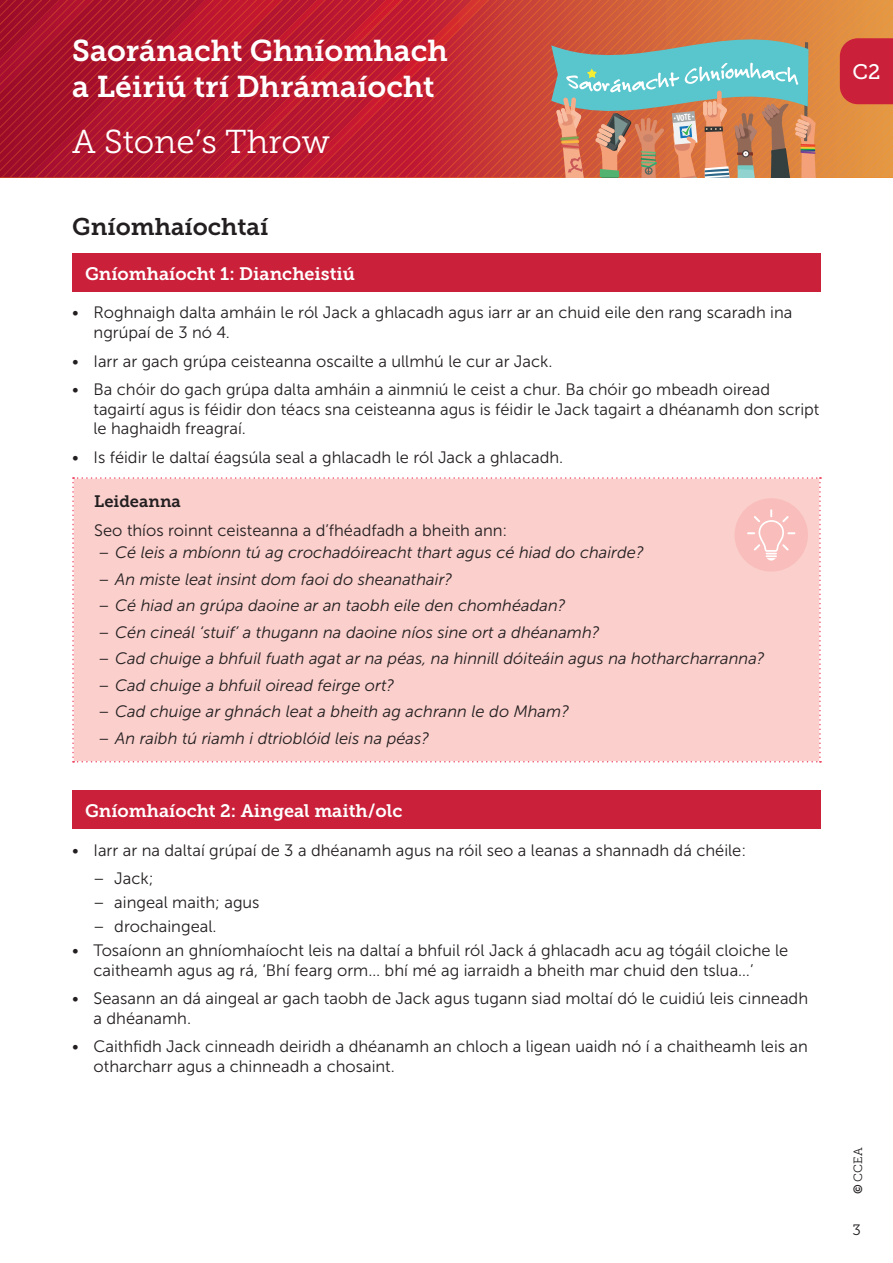
<style>
.page{position:relative;width:893px;height:1263px;background:#fff}
.page>*{position:absolute;margin:0;border:0;box-sizing:border-box;transform-origin:0 0}
.t1{font:33px "Museo Slab 300";color:#fff}
.t2{font:30px/36px "Museo Slab 700";color:#fff}
.H1{font:24px "Museo Slab 700";color:#231f20}
.Body_Text{font:21px "Museo Slab 500";color:#fff}
.Table-H1-Activity-ti{font:18px "Museo Slab 700";color:#fff}
.Highlighted-text-en{font:16.5px/19.8px "Museo Sans 300";color:#231f20}
.t3{font:italic 16.5px "Museo Sans 300";color:#231f20}
.Highlighted-text-en-2{font:16.5px "Museo Slab 700";color:#231f20}
.t4{font:15px "Museo Slab 300";color:#231f20}
.t5{font:12px "Museo Slab 300";color:#231f20}
.t6{font:700 condensed 9px "Myriad Pro";color:#fff}
.s1{font-style:normal}
.s2{font-family:"Museo Sans 700"}
</style>
<div class="page">
<img style="left:1px;top:0;width:9px;height:178px">
<img style="left:10px;top:0;width:8px;height:178px">
<img style="left:18px;top:0;width:10px;height:178px">
<img style="left:28px;top:0;width:7px;height:178px">
<img style="left:35px;top:0;width:9px;height:178px">
<img style="left:44px;top:0;width:9px;height:178px">
<img style="left:53px;top:0;width:8px;height:178px">
<img style="left:61px;top:0;width:9px;height:178px">
<img style="left:70px;top:0;width:8px;height:178px">
<img style="left:78px;top:0;width:9px;height:178px">
<img style="left:87px;top:0;width:9px;height:178px">
<img style="left:96px;top:0;width:8px;height:178px">
<img style="left:104px;top:0;width:9px;height:178px">
<img style="left:113px;top:0;width:8px;height:178px">
<img style="left:121px;top:0;width:9px;height:178px">
<img style="left:130px;top:0;width:9px;height:178px">
<img style="left:139px;top:0;width:8px;height:178px">
<img style="left:147px;top:0;width:9px;height:178px">
<img style="left:156px;top:0;width:8px;height:178px">
<img style="left:164px;top:0;width:9px;height:178px">
<img style="left:173px;top:0;width:17px;height:178px">
<img style="left:190px;top:0;width:9px;height:178px">
<img style="left:199px;top:0;width:9px;height:178px">
<img style="left:208px;top:0;width:8px;height:178px">
<img style="left:216px;top:0;width:9px;height:178px">
<img style="left:225px;top:0;width:8px;height:178px">
<img style="left:233px;top:0;width:9px;height:178px">
<img style="left:242px;top:0;width:8px;height:178px">
<img style="left:250px;top:0;width:9px;height:178px">
<img style="left:259px;top:0;width:8px;height:178px">
<img style="left:267px;top:0;width:9px;height:178px">
<img style="left:276px;top:0;width:9px;height:178px">
<img style="left:285px;top:0;width:9px;height:178px">
<img style="left:294px;top:0;width:8px;height:178px">
<img style="left:302px;top:0;width:8px;height:178px">
<img style="left:310px;top:0;width:9px;height:178px">
<img style="left:319px;top:0;width:9px;height:178px">
<img style="left:328px;top:0;width:8px;height:178px">
<img style="left:336px;top:0;width:9px;height:178px">
<img style="left:345px;top:0;width:8px;height:178px">
<img style="left:353px;top:0;width:9px;height:178px">
<img style="left:362px;top:0;width:9px;height:178px">
<img style="left:371px;top:0;width:8px;height:178px">
<img style="left:379px;top:0;width:9px;height:178px">
<img style="left:388px;top:0;width:8px;height:178px">
<img style="left:396px;top:0;width:9px;height:178px">
<img style="left:405px;top:0;width:8px;height:178px">
<img style="left:413px;top:0;width:9px;height:178px">
<img style="left:422px;top:0;width:9px;height:178px">
<img style="left:431px;top:0;width:8px;height:178px">
<img style="left:439px;top:0;width:9px;height:178px">
<img style="left:448px;top:0;width:17px;height:178px">
<img style="left:465px;top:0;width:9px;height:178px">
<img style="left:474px;top:0;width:8px;height:178px">
<img style="left:482px;top:0;width:9px;height:178px">
<img style="left:491px;top:0;width:9px;height:178px">
<img style="left:500px;top:0;width:8px;height:178px">
<img style="left:508px;top:0;width:9px;height:178px">
<img style="left:517px;top:0;width:8px;height:178px">
<img style="left:525px;top:0;width:9px;height:178px">
<img style="left:534px;top:0;width:8px;height:178px">
<img style="left:542px;top:0;width:9px;height:178px">
<img style="left:714px;top:0;width:179px;height:35px">
<img style="left:723px;top:8px;width:170px;height:27px">
<img style="left:732px;top:16px;width:161px;height:19px">
<img style="left:740px;top:25px;width:153px;height:10px">
<img style="left:749px;top:33px;width:144px;height:9px">
<img style="left:816px;top:76px;width:24px;height:9px">
<img style="left:816px;top:85px;width:24px;height:9px">
<img style="left:816px;top:94px;width:24px;height:84px">
<img style="left:817px;top:102px;width:76px;height:76px">
<img style="left:826px;top:111px;width:67px;height:67px">
<img style="left:835px;top:119px;width:58px;height:59px">
<img style="left:843px;top:128px;width:50px;height:50px">
<img style="left:852px;top:137px;width:41px;height:41px">
<img style="left:860px;top:145px;width:33px;height:33px">
<img style="left:869px;top:154px;width:24px;height:24px">
<img style="left:878px;top:162px;width:15px;height:16px">
<svg style="left:886px;top:171px;width:7px;height:7px"></svg>
<svg style="left:551px;top:35px;width:265px;height:143px;background:#a59983"></svg>
<div style="left:840px;top:38px;width:53px;height:66px;background:#ca203a"></div>
<div style="left:72px;top:254px;width:749px;height:38px;background:#ca203a"></div>
<div style="left:72px;top:791px;width:749px;height:38px;background:#ca203a"></div>
<div style="left:72px;top:477px;width:749px;height:285px;background:#facfcc"></div>
<h2 class="t2" style="left:72px;top:33px;width:377px">Saoránacht Ghníomhach a Léiriú trí Dhrámaíocht</h2>
<h1 class="t1" style="left:72px;top:124px;width:259px">A Stone’s Throw</h1>
<p class="t6" style="left:676px;top:113px;width:16px;rotate:-6deg">VOTE</p>
<p class="H1" style="left:72px;top:213px;width:198px">Gníomhaíochtaí</p>
<p class="Table-H1-Activity-ti" style="left:85px;top:263px;width:271px">Gníomhaíocht 1: Diancheistiú</p>
<p class="Highlighted-text-en" style="left:94px;top:303px;width:700px;text-indent:-21px">• Roghnaigh dalta amháin le ról Jack a ghlacadh agus iarr ar an chuid eile den rang scaradh ina ngrúpaí de 3 nó 4.</p>
<p class="Highlighted-text-en" style="left:72px;top:351px;width:482px">• Iarr ar gach grúpa ceisteanna oscailte a ullmhú le cur ar Jack.</p>
<p class="Highlighted-text-en" style="left:94px;top:379px;width:727px;text-indent:-21px">• Ba chóir do gach grúpa dalta amháin a ainmniú le ceist a chur. Ba chóir go mbeadh oiread tagairtí agus is féidir don téacs sna ceisteanna agus is féidir le Jack tagairt a dhéanamh don script le haghaidh freagraí.</p>
<p class="Highlighted-text-en" style="left:72px;top:447px;width:492px">• Is féidir le daltaí éagsúla seal a ghlacadh le ról Jack a ghlacadh.</p>
<p class="Highlighted-text-en-2" style="left:94px;top:492px;width:88px">Leideanna</p>
<p class="Highlighted-text-en" style="left:94px;top:520px;width:415px">Seo thíos roinnt ceisteanna a d’fhéadfadh a bheith ann:</p>
<p class="t3" style="left:98px;top:543px;width:547px"><span class="s1">–</span> Cé leis a mbíonn tú ag crochadóireacht thart agus cé hiad do chairde?</p>
<p class="t3" style="left:98px;top:570px;width:356px"><span class="s1">–</span> An miste leat insint dom faoi do sheanathair?</p>
<p class="t3" style="left:98px;top:596px;width:469px"><span class="s1">–</span> Cé hiad an grúpa daoine ar an taobh eile den chomhéadan?</p>
<p class="t3" style="left:98px;top:623px;width:503px"><span class="s1">–</span> Cén cineál ‘stuif’ a thugann na daoine níos sine ort a dhéanamh?</p>
<p class="t3" style="left:98px;top:649px;width:668px"><span class="s1">–</span> Cad chuige a bhfuil fuath agat ar na péas, na hinnill dóiteáin agus na hotharcharranna?</p>
<p class="t3" style="left:98px;top:676px;width:298px"><span class="s1">–</span> Cad chuige a bhfuil oiread feirge ort?</p>
<p class="t3" style="left:98px;top:702px;width:472px"><span class="s1">–</span> Cad chuige ar ghnách leat a bheith ag achrann le do Mham?</p>
<p class="t3" style="left:98px;top:729px;width:333px"><span class="s1">–</span> An raibh tú riamh i dtrioblóid leis na péas?</p>
<p class="Table-H1-Activity-ti" style="left:85px;top:800px;width:319px">Gníomhaíocht 2: Aingeal maith/olc</p>
<p class="Highlighted-text-en" style="left:72px;top:840px;width:675px">• Iarr ar na daltaí grúpaí de 3 a dhéanamh agus na róil seo a leanas a shannadh dá chéile:</p>
<p class="Highlighted-text-en" style="left:93px;top:868px;width:62px">– Jack;</p>
<p class="Highlighted-text-en" style="left:93px;top:892px;width:168px">– aingeal maith; agus</p>
<p class="Highlighted-text-en" style="left:93px;top:917px;width:125px">– drochaingeal.</p>
<p class="Highlighted-text-en" style="left:94px;top:941px;width:696px;text-indent:-21px">• Tosaíonn an ghníomhaíocht leis na daltaí a bhfuil ról Jack á ghlacadh acu ag tógáil cloiche le caitheamh agus ag rá, ‘Bhí fearg orm… bhí mé ag iarraidh a bheith mar chuid den tslua…’</p>
<p class="Highlighted-text-en" style="left:94px;top:989px;width:716px;text-indent:-21px">• Seasann an dá aingeal ar gach taobh de Jack agus tugann siad moltaí dó le cuidiú leis cinneadh a dhéanamh.</p>
<p class="Highlighted-text-en" style="left:94px;top:1037px;width:716px;text-indent:-21px">• Caithfidh Jack cinneadh deiridh a dhéanamh an chloch a ligean uaidh nó í a chaitheamh leis an otharcharr agus a chinneadh a chosaint.</p>
<p class="Body_Text" style="left:852px;top:60px;width:29px">C2</p>
<p class="t5" style="left:851px;top:1194px;width:49px;rotate:-90deg"><span class="s2">©</span> CCEA</p>
<p class="t4" style="left:852px;top:1222px;width:10px">3</p>
</div>
